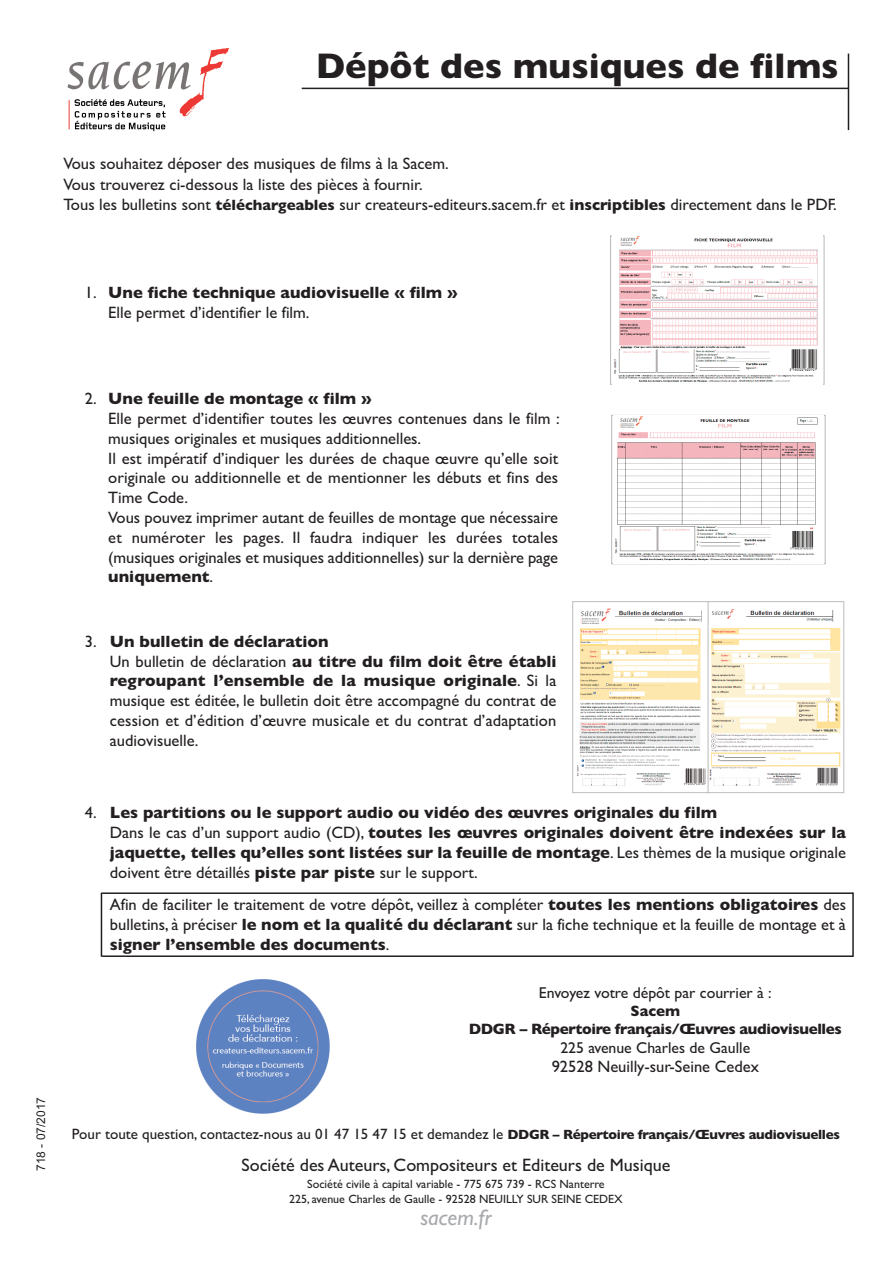
<style>
.page{position:relative;width:893px;height:1263px;background:#fff}
.page>*{position:absolute;margin:0;border:0;box-sizing:border-box;transform-origin:0 0}
.t1{font:700 36px "Gill Sans";color:#231f20}
.t2{font:italic 22.5px "Gill Sans";color:#a8a9ad}
.t3{font:18px "Gill Sans";color:#231f20}
.t4{font:16.5px/19.8px "Gill Sans";color:#231f20}
.t5{font:700 16.5px/20px "Gill Sans";color:#231f20}
.t6{font:15.75px "Gill Sans";color:#231f20}
.t7{font:700 15.15px/18.1px "Gill Sans";letter-spacing:-.025em;color:#231f20;text-align:center}
.t8{font:15px "Gill Sans";color:#231f20}
.t9{font:12px/14.4px "Gill Sans";color:#231f20;text-align:center}
.t10{font:12px "Arial";color:#231f20}
.s1{font-weight:700;font-size:15.15px}
.s2{font-weight:700;font-size:15.75px}
.s3{font-weight:700}
.s4{font-weight:400}
.s5{font-weight:700;font-size:13.5px}
</style>
<div class="page">
<hr style="left:302px;top:88px;width:546px;height:1px;background:#231f20">
<hr style="left:848px;top:54px;width:1px;height:76px;background:#231f20">
<img style="left:67px;top:48px;width:162px;height:84px">
<img style="left:576px;top:608px;width:130px;height:178px">
<div style="left:572px;top:601px;width:137px;height:192px;border:1px solid #bdbdc0"></div>
<svg style="left:710px;top:609px;width:131px;height:177px"></svg>
<div style="left:708px;top:601px;width:136px;height:192px;border:1px solid #bdbdc0"></div>
<img style="left:615px;top:416px;width:203px;height:145px">
<img style="left:614px;top:236px;width:204px;height:147px">
<img style="left:196px;top:979px;width:134px;height:135px">
<hr style="left:102px;top:892px;width:751px;height:2px;background:#231f20">
<hr style="left:102px;top:955px;width:751px;height:2px;background:#231f20">
<hr style="left:101px;top:892px;width:1px;height:65px;background:#231f20">
<hr style="left:852px;top:892px;width:2px;height:65px;background:#231f20">
<h1 class="t1" style="left:316px;top:45px;width:525px">Dépôt des musiques de films</h1>
<p class="t4" style="left:63px;top:153px;width:775px;line-height:20.5px">Vous souhaitez déposer des musiques de films à la Sacem.<br>Vous trouverez ci-dessous la liste des pièces à fournir.<br>Tous les bulletins sont <span class="s1">téléchargeables</span> sur createurs-editeurs.sacem.fr et <span class="s2">inscriptibles</span> directement dans le PDF.</p>
<p class="t4" style="left:85px;top:282px;width:13px">1.</p>
<p class="t5" style="left:108px;top:283px;width:351px">Une fiche technique audiovisuelle « film »</p>
<p class="t4" style="left:108px;top:303px;width:203px">Elle permet d’identifier le film.</p>
<p class="t10" style="left:34px;top:1171px;width:76px;rotate:-90deg">718 - 07/2017</p>
<p class="t4" style="left:85px;top:389px;width:13px">2.</p>
<p class="t5" style="left:108px;top:388px;width:265px">Une feuille de montage « film »</p>
<p class="t4" style="left:108px;top:408px;width:453px">Elle permet d’identifier toutes les œuvres contenues dans le film : musiques originales et musiques additionnelles.<br>Il est impératif d’indiquer les durées de chaque œuvre qu’elle soit originale ou additionnelle et de mentionner les débuts et fins des Time Code.<br>Vous pouvez imprimer autant de feuilles de montage que nécessaire et numéroter les pages. Il faudra indiquer les durées totales (musiques originales et musiques additionnelles) sur la dernière page <span class="s3">uniquement</span>.</p>
<p class="t4" style="left:85px;top:632px;width:13px">3.</p>
<p class="t4" style="left:110px;top:631px;width:448px"><span class="s3">Un bulletin de déclaration<br></span>Un bulletin de déclaration <span class="s3">au titre du film doit être établi regroupant l’ensemble de la musique originale</span>. Si la musique est éditée, le bulletin doit être accompagné du contrat de cession et d’édition d’œuvre musicale et du contrat d’adaptation audiovisuelle.</p>
<p class="t4" style="left:85px;top:803px;width:13px">4.</p>
<p class="t5" style="left:110px;top:803px;width:738px">Les partitions ou le support audio ou vidéo des œuvres originales du film<br><span class="s4">Dans le cas d’un support audio (CD),</span> toutes les œuvres originales doivent être indexées sur la jaquette, telles qu’elles sont listées sur la feuille de montage<span class="s4">. Les thèmes de la musique originale doivent être détaillés</span> piste par piste <span class="s4">sur le support.</span></p>
<p class="t4" style="left:110px;top:894px;width:738px;text-align:justify">Afin de faciliter le traitement de votre dépôt, veillez à compléter <span class="s3">toutes les mentions obligatoires</span> des bulletins, à préciser <span class="s3">le nom et la qualité du déclarant</span> sur la fiche technique et la feuille de montage et à <span class="s3">signer l’ensemble des documents</span>.</p>
<p class="t6" style="left:539px;top:983px;width:234px">Envoyez votre dépôt par courrier à :</p>
<p class="t7" style="left:469px;top:1002px;width:375px">Sacem<br>DDGR – Répertoire français/Œuvres audiovisuelles</p>
<p class="t6" style="left:560px;top:1038px;width:191px">225 avenue Charles de Gaulle</p>
<p class="t4" style="left:552px;top:1057px;width:209px">92528 Neuilly-sur-Seine Cedex</p>
<p class="t8" style="left:72px;top:1125px;width:769px">Pour toute question, contactez-nous au 01 47 15 47 15 et demandez le <span class="s5">DDGR – Répertoire français/Œuvres audiovisuelles</span></p>
<p class="t3" style="left:242px;top:1154px;width:430px">Société des Auteurs, Compositeurs et Editeurs de Musique</p>
<p class="t9" style="left:289px;top:1177px;width:335px">Société civile à capital variable - 775 675 739 - RCS Nanterre<br>225, avenue Charles de Gaulle - 92528 NEUILLy SUR SEINE CEDEx</p>
<h2 class="t2" style="left:420px;top:1203px;width:73px">sacem.fr</h2>
</div>
